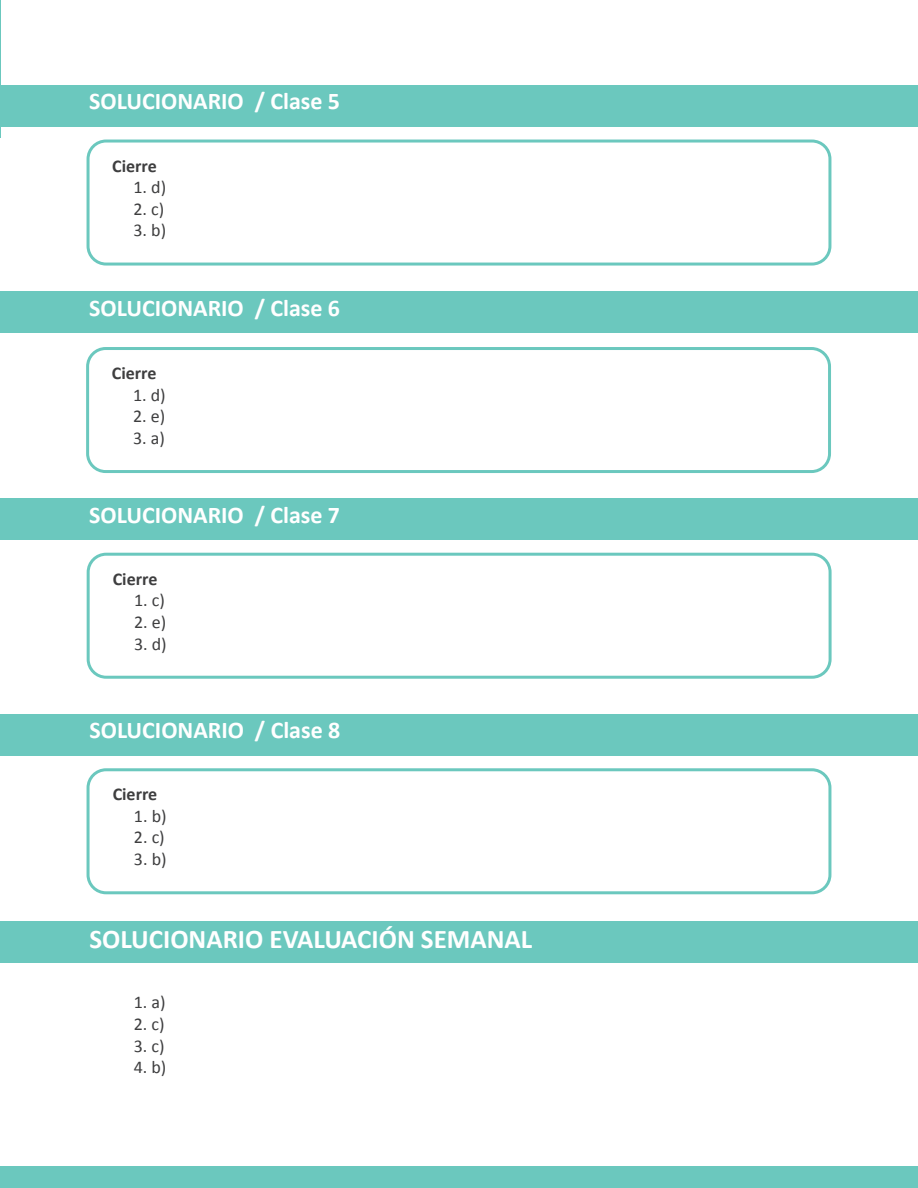
<style>
.page{position:relative;width:918px;height:1188px;background:#fff}
.page>*{position:absolute;margin:0;border:0;box-sizing:border-box;transform-origin:0 0}
.t1{font:700 27px "Calibri";color:#fff}
.t2{font:700 24px "Calibri";color:#fff}
.t3{font:18px "Calibri";color:#3e3e3f}
.t4{font:700 18px "Calibri";color:#3e3e3f}
</style>
<div class="page">
<hr style="left:0;top:0;width:1px;height:137px;background:#6bc8be">
<div style="left:0;top:85px;width:918px;height:41px;background:#6bc8be"></div>
<div style="left:87px;top:140px;width:744px;height:126px;border:3px solid #6bc8be;border-radius:18px"></div>
<div style="left:0;top:291px;width:918px;height:42px;background:#6bc8be"></div>
<div style="left:86px;top:347px;width:745px;height:126px;border:3px solid #6bc8be;border-radius:18px"></div>
<div style="left:0;top:498px;width:918px;height:42px;background:#6bc8be"></div>
<div style="left:87px;top:553px;width:745px;height:126px;border:3px solid #6bc8be;border-radius:18px"></div>
<div style="left:0;top:714px;width:918px;height:41px;background:#6bc8be"></div>
<div style="left:87px;top:768px;width:744px;height:126px;border:3px solid #6bc8be;border-radius:18px"></div>
<div style="left:0;top:921px;width:918px;height:41px;background:#6bc8be"></div>
<div style="left:0;top:1167px;width:918px;height:21px;background:#6bc8be"></div>
<p class="t2" style="left:89px;top:86px;width:252px">SOLUCIONARIO / Clase 5</p>
<p class="t4" style="left:112px;top:154px;width:46px">Cierre</p>
<p class="t3" style="left:134px;top:176px;width:34px">1. d)</p>
<p class="t3" style="left:134px;top:197px;width:32px">2. c)</p>
<p class="t3" style="left:134px;top:219px;width:34px">3. b)</p>
<p class="t2" style="left:89px;top:292px;width:252px">SOLUCIONARIO / Clase 6</p>
<p class="t4" style="left:112px;top:362px;width:46px">Cierre</p>
<p class="t3" style="left:133px;top:383px;width:34px">1. d)</p>
<p class="t3" style="left:133px;top:405px;width:34px">2. e)</p>
<p class="t3" style="left:133px;top:426px;width:33px">3. a)</p>
<p class="t2" style="left:89px;top:499px;width:252px">SOLUCIONARIO / Clase 7</p>
<p class="t4" style="left:113px;top:567px;width:46px">Cierre</p>
<p class="t3" style="left:134px;top:589px;width:32px">1. c)</p>
<p class="t3" style="left:134px;top:611px;width:34px">2. e)</p>
<p class="t3" style="left:134px;top:632px;width:34px">3. d)</p>
<p class="t2" style="left:89px;top:715px;width:252px">SOLUCIONARIO / Clase 8</p>
<p class="t4" style="left:113px;top:783px;width:46px">Cierre</p>
<p class="t3" style="left:134px;top:805px;width:34px">1. b)</p>
<p class="t3" style="left:134px;top:826px;width:32px">2. c)</p>
<p class="t3" style="left:134px;top:848px;width:34px">3. b)</p>
<p class="t1" style="left:89px;top:921px;width:444px">SOLUCIONARIO EVALUACIÓN SEMANAL</p>
<p class="t3" style="left:134px;top:991px;width:33px">1. a)</p>
<p class="t3" style="left:134px;top:1013px;width:32px">2. c)</p>
<p class="t3" style="left:134px;top:1034px;width:32px">3. c)</p>
<p class="t3" style="left:134px;top:1056px;width:34px">4. b)</p>
</div>
